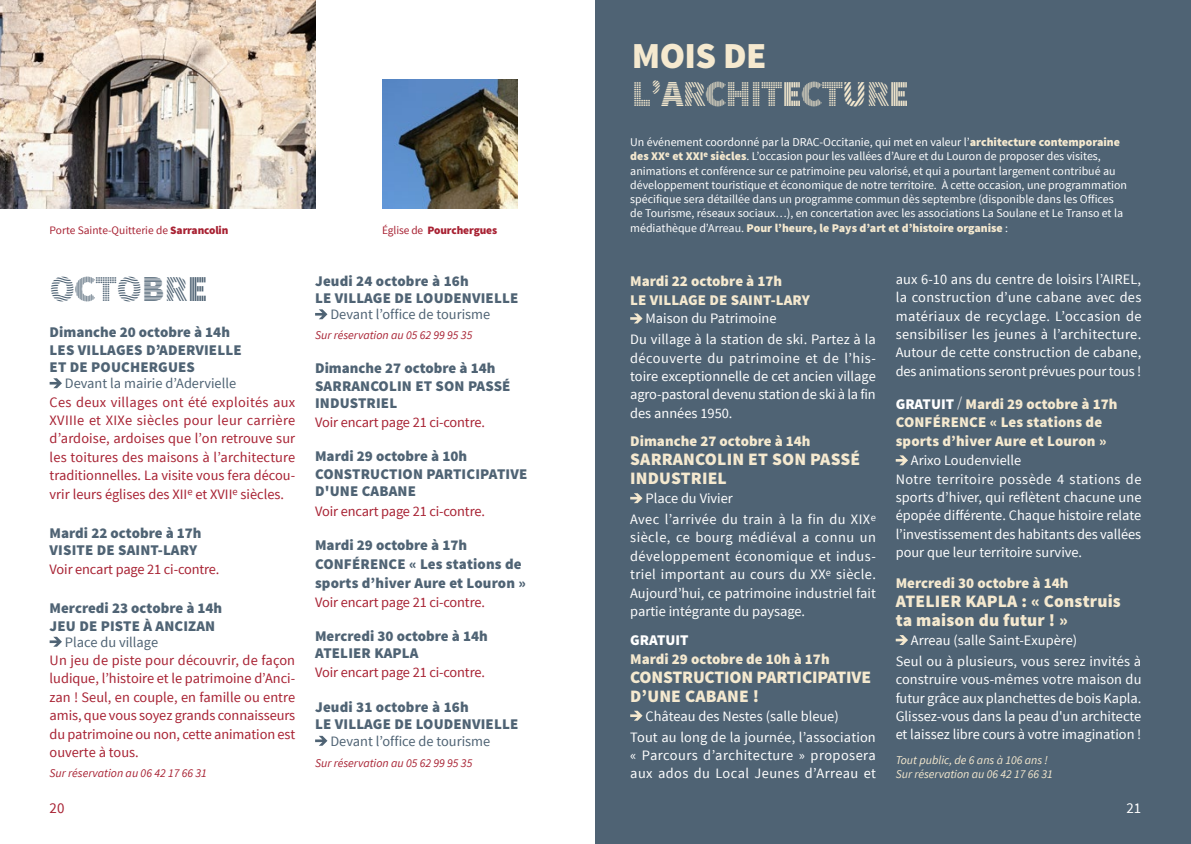
<style>
.page{position:relative;width:1191px;height:844px;background:#fff}
.page>*{position:absolute;margin:0;border:0;box-sizing:border-box;transform-origin:0 0}
.t1{font:36.75px "Source Sans Pro DISPLAY";letter-spacing:-.015em;color:#f5e9cf}
.t2{font:36.75px "Source Sans Pro DISPLAY";color:#4f6374}
.t3{font:900 36.75px "Source Sans Pro";letter-spacing:-.015em;color:#f5e9cf}
.t4{font:900 17.5px/18.9px "Source Sans Pro";letter-spacing:.01em;color:#f5e9cf}
.t5{font:900 17.5px/18.9px "Source Sans Pro";letter-spacing:-.01em;color:#f5e9cf}
.t6{font:900 14.88px/17.5px "Source Sans Pro";letter-spacing:.01em;color:#4f6374}
.t7{font:900 14.88px/18.9px "Source Sans Pro";color:#f5e9cf}
.t8{font:900 14.88px "Source Sans Pro";color:#fff}
.t9{font:14.88px "Source Sans Pro";color:#a82233}
.t10{font:14.88px "Source Sans Pro";color:#fff}
.t11{font:14.35px/18.4px "Source Sans Pro";color:#fff}
.t12{font:14.35px/18.4px "Source Sans Pro";letter-spacing:-.01em;color:#a82233;text-align:justify}
.t13{font:14.35px/20.8px "Source Sans Pro";letter-spacing:.03em;color:#fff}
.t14{font:14.35px "Source Sans Pro";color:#4f6374}
.t15{font:11.9px/14.3px "Source Sans Pro";color:#fff}
.t16{font:italic 11.9px "Source Sans Pro";color:#a82233}
.t17{font:italic 11.9px/14.3px "Source Sans Pro";color:#f5e9cf}
.t18{font:11.38px "Source Sans Pro";color:#a82233}
.t19{font:900 11.38px "Source Sans Pro";letter-spacing:-.01em;color:#a82233}
.s1{font-weight:900}
.s2{font-weight:400}
.s3{font-weight:900;color:#f5e9cf}
.s4{color:#fff}
.s5{font-weight:400;color:#dadada}
</style>
<div class="page">
<div style="left:595px;top:0;width:596px;height:843px;background:#4f6374"></div>
<svg style="left:50px;top:378px;width:12px;height:10px"></svg>
<svg style="left:50px;top:636px;width:12px;height:10px"></svg>
<svg style="left:315px;top:309px;width:12px;height:10px"></svg>
<svg style="left:315px;top:735px;width:12px;height:10px"></svg>
<img style="left:0;top:0;width:315px;height:208px">
<img style="left:382px;top:79px;width:136px;height:129px">
<svg style="left:630px;top:313px;width:12px;height:10px"></svg>
<svg style="left:630px;top:493px;width:12px;height:10px"></svg>
<svg style="left:630px;top:710px;width:12px;height:10px"></svg>
<svg style="left:895px;top:455px;width:13px;height:10px"></svg>
<svg style="left:895px;top:635px;width:13px;height:9px"></svg>
<p class="t18" style="left:50px;top:223px;width:180px">Porte Sainte-Quitterie de <span class="s1">Sarrancolin</span></p>
<p class="t19" style="left:382px;top:223px;width:117px"><span class="s2">Église de</span> Pourchergues</p>
<h1 class="t2" style="left:50px;top:269px;width:160px">OCTOBRE</h1>
<p class="t6" style="left:50px;top:324px;width:194px">Dimanche 20 octobre à 14h<br>LES VILLAGES D’ADERVIELLE<br>ET DE POUCHERGUES</p>
<p class="t14" style="left:65px;top:374px;width:173px">Devant la mairie d’Adervielle</p>
<p class="t12" style="left:50px;top:393px;width:247px">Ces deux villages ont été exploités aux XVIIIe et XIXe siècles pour leur carrière d’ardoise, ardoises que l’on retrouve sur les toitures des maisons à l’architecture traditionnelles. La visite vous fera décou&shy;vrir leurs églises des XII<sup>e</sup> et XVII<sup>e</sup> siècles.</p>
<p class="t6" style="left:50px;top:524px;width:153px">Mardi 22 octobre à 17h<br>VISITE DE SAINT-LARY</p>
<p class="t12" style="left:50px;top:560px;width:171px">Voir encart page 21 ci-contre.</p>
<p class="t6" style="left:50px;top:600px;width:174px">Mercredi 23 octobre à 14h<br>JEU DE PISTE À ANCIZAN</p>
<p class="t14" style="left:65px;top:633px;width:95px">Place du village</p>
<p class="t12" style="left:50px;top:651px;width:247px">Un jeu de piste pour découvrir, de façon ludique, l’histoire et le patrimoine d’Anci&shy;zan ! Seul, en couple, en famille ou entre amis, que vous soyez grands connaisseurs du patrimoine ou non, cette animation est ouverte à tous.</p>
<p class="t16" style="left:50px;top:765px;width:159px">Sur réservation au 06 42 17 66 31</p>
<p class="t6" style="left:315px;top:273px;width:205px">Jeudi 24 octobre à 16h<br>LE VILLAGE DE LOUDENVIELLE</p>
<p class="t14" style="left:330px;top:305px;width:161px">Devant l’office de tourisme</p>
<p class="t16" style="left:315px;top:327px;width:159px">Sur réservation au 05 62 99 95 35</p>
<p class="t6" style="left:315px;top:360px;width:197px">Dimanche 27 octobre à 14h<br>SARRANCOLIN ET SON PASSÉ<br>INDUSTRIEL</p>
<p class="t12" style="left:315px;top:413px;width:171px">Voir encart page 21 ci-contre.</p>
<p class="t6" style="left:315px;top:448px;width:214px">Mardi 29 octobre à 10h<br>CONSTRUCTION PARTICIPATIVE<br>D'UNE CABANE</p>
<p class="t12" style="left:315px;top:501px;width:171px">Voir encart page 21 ci-contre.</p>
<p class="t6" style="left:315px;top:535px;width:212px;line-height:19.2px">Mardi 29 octobre à 17h<br>CONFÉRENCE « Les stations de sports d’hiver Aure et Louron »</p>
<p class="t12" style="left:315px;top:592px;width:171px">Voir encart page 21 ci-contre.</p>
<p class="t6" style="left:315px;top:627px;width:174px">Mercredi 30 octobre à 14h<br>ATELIER KAPLA</p>
<p class="t12" style="left:315px;top:663px;width:171px">Voir encart page 21 ci-contre.</p>
<p class="t6" style="left:315px;top:698px;width:205px">Jeudi 31 octobre à 16h<br>LE VILLAGE DE LOUDENVIELLE</p>
<p class="t14" style="left:330px;top:731px;width:161px">Devant l’office de tourisme</p>
<p class="t16" style="left:315px;top:755px;width:159px">Sur réservation au 05 62 99 95 35</p>
<h1 class="t3" style="left:631px;top:32px;width:136px">MOIS DE</h1>
<h1 class="t1" style="left:631px;top:75px;width:279px">L'ARCHITECTURE</h1>
<p class="t15" style="left:630px;top:135px;width:498px">Un événement coordonné par la DRAC-Occitanie, qui met en valeur l’<span class="s3">architecture contemporaine des XX</span><sup>e</sup> <span class="s3">et XXI</span><sup>e</sup> <span class="s3">siècles</span>. L’occasion pour les vallées d’Aure et du Louron de proposer des visites, animations et conférence sur ce patrimoine peu valorisé, et qui a pourtant largement contribué au développement touristique et économique de notre territoire. À cette occasion, une programmation spécifique sera détaillée dans un programme commun dès septembre (disponible dans les Offices de Tourisme, réseaux sociaux…), en concertation avec les associations La Soulane et Le Transo et la médiathèque d’Arreau. <span class="s3">Pour l’heure, le Pays d’art et d’histoire organise</span> :</p>
<p class="t7" style="left:630px;top:272px;width:181px">Mardi 22 octobre à 17h<br>LE VILLAGE DE SAINT-LARY</p>
<p class="t11" style="left:630px;top:308px;width:247px;line-height:20.8px;text-indent:15px">Maison du Patrimoine<br>Du village à la station de ski. Partez à la</p>
<p class="t11" style="left:630px;top:349px;width:247px;text-align:justify">découverte du patrimoine et de l’his&shy;toire exceptionnelle de cet ancien village agro-pastoral devenu station de ski à la fin des années 1950.</p>
<p class="t7" style="left:630px;top:432px;width:182px">Dimanche 27 octobre à 14h</p>
<p class="t4" style="left:630px;top:450px;width:231px">SARRANCOLIN ET SON PASSÉ<br>INDUSTRIEL</p>
<p class="t13" style="left:630px;top:488px;width:247px;text-indent:15px">Place du Vivier<br>Avec l’arrivée du train à la fin du XIX<sup>e</sup></p>
<p class="t11" style="left:630px;top:528px;width:247px;text-align:justify">siècle, ce bourg médiéval a connu un développement économique et indus&shy;triel important au cours du XX<sup>e</sup> siècle.<br>Aujourd’hui, ce patrimoine industriel fait partie intégrante du paysage.</p>
<p class="t8" style="left:630px;top:630px;width:60px">GRATUIT</p>
<p class="t7" style="left:630px;top:650px;width:201px">Mardi 29 octobre de 10h à 17h</p>
<p class="t5" style="left:630px;top:668px;width:242px">CONSTRUCTION PARTICIPATIVE<br>D’UNE CABANE !</p>
<p class="t11" style="left:630px;top:705px;width:247px;line-height:20.8px;text-indent:15px">Château des Nestes (salle bleue)<br>Tout au long de la journée, l’association</p>
<p class="t13" style="left:630px;top:746px;width:247px;line-height:18.4px">« Parcours d’architecture » proposera aux ados du Local Jeunes d’Arreau et</p>
<p class="t11" style="left:895px;top:270px;width:247px;text-align:justify">aux 6-10 ans du centre de loisirs l’AIREL, la construction d’une cabane avec des matériaux de recyclage. L’occasion de sensibiliser les jeunes à l’architecture.<br>Autour de cette construction de cabane, des animations seront prévues pour tous !</p>
<p class="t7" style="left:895px;top:395px;width:223px"><span class="s4">GRATUIT</span> <span class="s5">/</span> Mardi 29 octobre à 17h<br>CONFÉRENCE « Les stations de sports d’hiver Aure et Louron »</p>
<p class="t11" style="left:895px;top:451px;width:247px;text-indent:15px">Arixo Loudenvielle<br>Notre territoire possède 4 stations de sports d’hiver, qui reflètent chacune une épopée différente. Chaque histoire relate l’investissement des habitants des vallées pour que leur territoire survive.</p>
<p class="t7" style="left:895px;top:574px;width:174px">Mercredi 30 octobre à 14h</p>
<p class="t4" style="left:895px;top:592px;width:226px">ATELIER KAPLA : « Construis ta maison du futur ! »</p>
<p class="t11" style="left:895px;top:630px;width:247px;line-height:20.8px;text-indent:15px">Arreau (salle Saint-Exupère)<br>Seul ou à plusieurs, vous serez invités à</p>
<p class="t11" style="left:895px;top:670px;width:247px;text-align:justify">construire vous-mêmes votre maison du futur grâce aux planchettes de bois Kapla.<br>Glissez-vous dans la peau d'un architecte et laissez libre cours à votre imagination !</p>
<p class="t17" style="left:895px;top:752px;width:159px">Tout public, de 6 ans à 106 ans !<br>Sur réservation au 06 42 17 66 31</p>
<p class="t9" style="left:50px;top:798px;width:16px">20</p>
<p class="t10" style="left:1126px;top:798px;width:16px">21</p>
</div>
